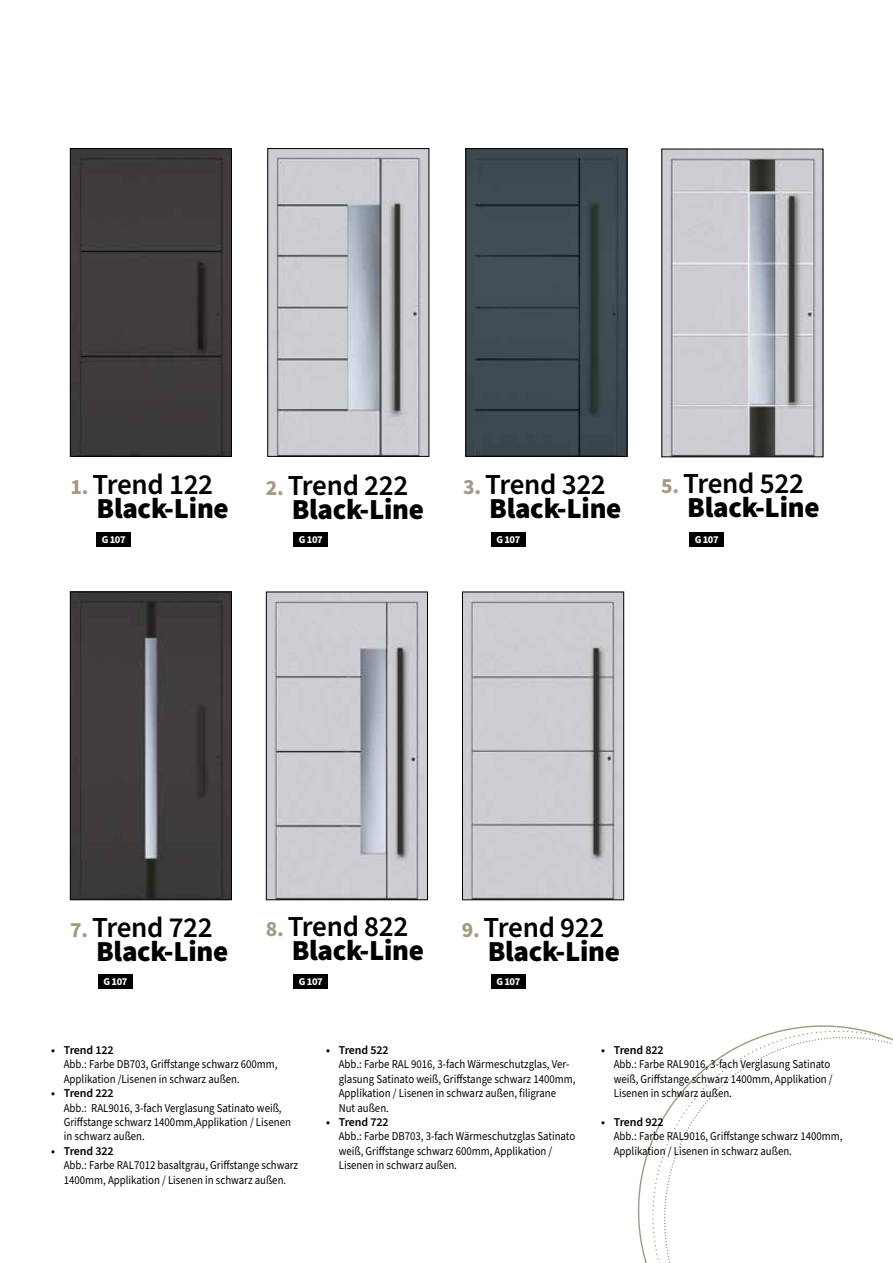
<style>
.page{position:relative;width:893px;height:1263px;background:#fff}
.page>*{position:absolute;margin:0;border:0;box-sizing:border-box;transform-origin:0 0}
.t1{font:900 28.95px/24px "Source Sans Pro";letter-spacing:-.01em;color:#000}
.t2{font:12px/14.4px "Source Sans Pro";color:#000;scale:.9 1}
.t3{font:600 12px "Source Sans Pro";letter-spacing:-.01em;color:#000}
.t4{font:700 10.5px "Source Sans Pro";letter-spacing:-.04em;color:#fff}
.s1{font-weight:700;font-size:21.75px;color:#a29a83}
.s2{font-weight:600}
</style>
<div class="page">
<svg style="left:637px;top:1025px;width:256px;height:238px"></svg>
<img style="left:72px;top:150px;width:158px;height:305px">
<div style="left:70px;top:148px;width:162px;height:309px;border:1px solid #000"></div>
<img style="left:270px;top:150px;width:157px;height:305px">
<div style="left:268px;top:148px;width:161px;height:309px;border:1px solid #000"></div>
<img style="left:468px;top:150px;width:157px;height:305px">
<div style="left:466px;top:148px;width:161px;height:309px;border:1px solid #000"></div>
<img style="left:664px;top:151px;width:157px;height:304px">
<img style="left:72px;top:594px;width:158px;height:304px">
<div style="left:70px;top:592px;width:162px;height:308px;border:1px solid #000"></div>
<img style="left:268px;top:594px;width:158px;height:304px">
<div style="left:266px;top:592px;width:162px;height:308px;border:1px solid #000"></div>
<img style="left:464px;top:594px;width:158px;height:304px">
<div style="left:462px;top:592px;width:162px;height:308px;border:1px solid #000"></div>
<div style="left:97px;top:532px;width:34px;height:14px;background:#000"></div>
<div style="left:294px;top:532px;width:34px;height:14px;background:#000"></div>
<div style="left:491px;top:532px;width:34px;height:14px;background:#000"></div>
<div style="left:689px;top:532px;width:35px;height:14px;background:#000"></div>
<div style="left:99px;top:974px;width:34px;height:14px;background:#000"></div>
<div style="left:294px;top:974px;width:34px;height:14px;background:#000"></div>
<div style="left:491px;top:974px;width:34px;height:14px;background:#000"></div>
<h1 class="t1" style="left:97px;top:473px;width:134px;text-indent:-26px"><span class="s1">1.</span> <span class="s2">Trend 122<br></span>Black-Line</h1>
<h1 class="t1" style="left:292px;top:474px;width:134px;text-indent:-26px"><span class="s1">2.</span> <span class="s2">Trend 222<br></span>Black-Line</h1>
<h1 class="t1" style="left:489px;top:473px;width:134px;text-indent:-26px"><span class="s1">3.</span> <span class="s2">Trend 322<br></span>Black-Line</h1>
<h1 class="t1" style="left:687px;top:472px;width:134px;text-indent:-26px"><span class="s1">5.</span> <span class="s2">Trend 522<br></span>Black-Line</h1>
<p class="t4" style="left:102px;top:532px;width:25px">G 107</p>
<p class="t4" style="left:299px;top:532px;width:25px">G 107</p>
<p class="t4" style="left:496px;top:532px;width:25px">G 107</p>
<p class="t4" style="left:695px;top:532px;width:25px">G 107</p>
<h1 class="t1" style="left:96px;top:915px;width:134px;text-indent:-26px"><span class="s1">7.</span> <span class="s2">Trend 722<br></span>Black-Line</h1>
<h1 class="t1" style="left:292px;top:914px;width:134px;text-indent:-26px"><span class="s1">8.</span> <span class="s2">Trend 822<br></span>Black-Line</h1>
<h1 class="t1" style="left:488px;top:916px;width:134px;text-indent:-26px"><span class="s1">9.</span> <span class="s2">Trend 922<br></span>Black-Line</h1>
<p class="t4" style="left:104px;top:974px;width:25px">G 107</p>
<p class="t4" style="left:299px;top:974px;width:25px">G 107</p>
<p class="t4" style="left:496px;top:974px;width:25px">G 107</p>
<p class="t3" style="left:51px;top:1042px;width:64px">• Trend 122</p>
<p class="t2" style="left:64px;top:1058px;width:239px">Abb.: Farbe DB703, Griffstange schwarz 600mm,<br>Applikation /Lisenen in schwarz außen.</p>
<p class="t3" style="left:51px;top:1085px;width:64px">• Trend 222</p>
<p class="t2" style="left:64px;top:1101px;width:254px">Abb.: RAL9016, 3-fach Verglasung Satinato weiß,<br>Griffstange schwarz 1400mm,Applikation / Lisenen in schwarz außen.</p>
<p class="t3" style="left:51px;top:1143px;width:64px">• Trend 322</p>
<p class="t2" style="left:64px;top:1158px;width:262px">Abb.: Farbe RAL7012 basaltgrau, Griffstange schwarz<br>1400mm, Applikation / Lisenen in schwarz außen.</p>
<p class="t3" style="left:326px;top:1042px;width:64px">• Trend 522</p>
<p class="t2" style="left:339px;top:1058px;width:264px">Abb.: Farbe RAL 9016, 3-fach Wärmeschutzglas, Ver&shy;glasung Satinato weiß, Griffstange schwarz 1400mm, Applikation / Lisenen in schwarz außen, filigrane Nut außen.</p>
<p class="t3" style="left:326px;top:1114px;width:64px">• Trend 722</p>
<p class="t2" style="left:339px;top:1130px;width:264px">Abb.: Farbe DB703, 3-fach Wärmeschutzglas Satinato weiß, Griffstange schwarz 600mm, Applikation /<br>Lisenen in schwarz außen.</p>
<p class="t3" style="left:601px;top:1042px;width:64px">• Trend 822</p>
<p class="t2" style="left:614px;top:1058px;width:245px">Abb.: Farbe RAL9016, 3-fach Verglasung Satinato weiß, Griffstange schwarz 1400mm, Applikation /<br>Lisenen in schwarz außen.</p>
<p class="t3" style="left:601px;top:1114px;width:64px">• Trend 922</p>
<p class="t2" style="left:614px;top:1130px;width:256px">Abb.: Farbe RAL9016, Griffstange schwarz 1400mm,<br>Applikation / Lisenen in schwarz außen.</p>
</div>
